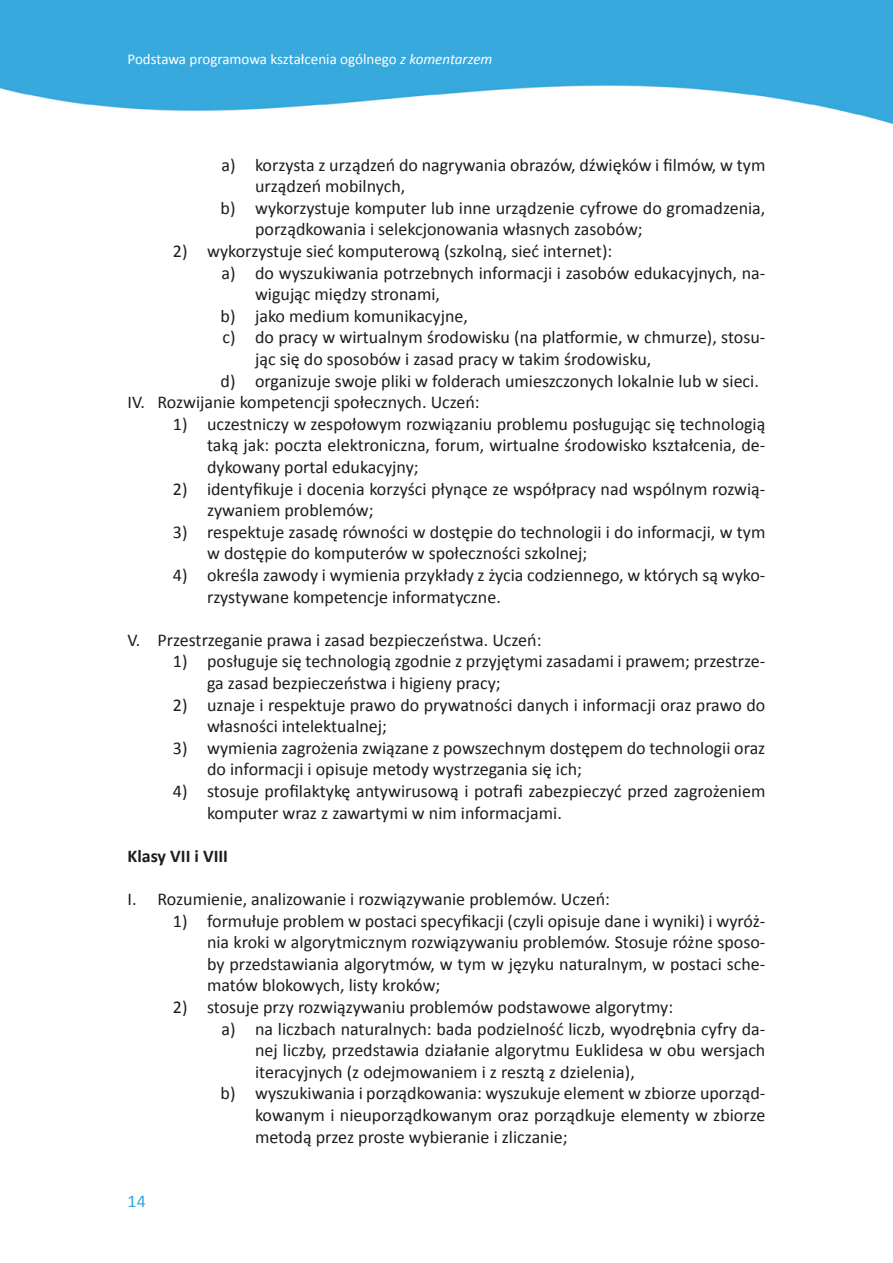
<style>
.page{position:relative;width:893px;height:1263px;background:#fff}
.page>*{position:absolute;margin:0;border:0;box-sizing:border-box;transform-origin:0 0}
.t1{font:18px/21.6px "Calibri";color:#1d1d1b}
.Tekst_podstawowy{font:700 18px "Calibri";color:#1d1d1b}
.t2{font:18px "Calibri";color:#30a8df}
.t3{font:15px "Calibri";color:#fff}
.s1{font-style:italic}
</style>
<div class="page">
<img style="left:0;top:0;width:893px;height:123px">
<p class="t3" style="left:128px;top:50px;width:366px">Podstawa programowa kształcenia ogólnego <span class="s1">z komentarzem</span></p>
<p class="t1" style="left:255px;top:154px;width:512px;text-indent:-34px">a) korzysta z urządzeń do nagrywania obrazów, dźwięków i filmów, w tym urządzeń mobilnych,</p>
<p class="t1" style="left:255px;top:197px;width:512px;text-indent:-34px">b) wykorzystuje komputer lub inne urządzenie cyfrowe do gromadzenia, porządkowania i selekcjonowania własnych zasobów;</p>
<p class="t1" style="left:173px;top:240px;width:441px">2) wykorzystuje sieć komputerową (szkolną, sieć internet):</p>
<p class="t1" style="left:255px;top:262px;width:512px;text-indent:-34px">a) do wyszukiwania potrzebnych informacji i zasobów edukacyjnych, na&shy;wigując między stronami,</p>
<p class="t1" style="left:221px;top:305px;width:249px">b) jako medium komunikacyjne,</p>
<p class="t1" style="left:255px;top:327px;width:512px;text-indent:-33px">c) do pracy w wirtualnym środowisku (na platformie, w chmurze), stosu&shy;jąc się do sposobów i zasad pracy w takim środowisku,</p>
<p class="t1" style="left:221px;top:370px;width:537px">d) organizuje swoje pliki w folderach umieszczonych lokalnie lub w sieci.</p>
<p class="t1" style="left:128px;top:391px;width:354px">IV. Rozwijanie kompetencji społecznych. Uczeń:</p>
<p class="t1" style="left:207px;top:413px;width:560px;text-align:justify;text-indent:-34px">1) uczestniczy w zespołowym rozwiązaniu problemu posługując się technologią taką jak: poczta elektroniczna, forum, wirtualne środowisko kształcenia, de&shy;dykowany portal edukacyjny;</p>
<p class="t1" style="left:207px;top:478px;width:560px;text-indent:-34px">2) identyfikuje i docenia korzyści płynące ze współpracy nad wspólnym rozwią&shy;zywaniem problemów;</p>
<p class="t1" style="left:207px;top:521px;width:560px;text-indent:-34px">3) respektuje zasadę równości w dostępie do technologii i do informacji, w tym w dostępie do komputerów w społeczności szkolnej;</p>
<p class="t1" style="left:207px;top:564px;width:560px;text-indent:-34px">4) określa zawody i wymienia przykłady z życia codziennego, w których są wyko&shy;rzystywane kompetencje informatyczne.</p>
<p class="t1" style="left:128px;top:629px;width:415px">V. Przestrzeganie prawa i zasad bezpieczeństwa. Uczeń:</p>
<p class="t1" style="left:207px;top:651px;width:560px;text-indent:-34px">1) posługuje się technologią zgodnie z przyjętymi zasadami i prawem; przestrze&shy;ga zasad bezpieczeństwa i higieny pracy;</p>
<p class="t1" style="left:207px;top:694px;width:560px;text-indent:-34px">2) uznaje i respektuje prawo do prywatności danych i informacji oraz prawo do własności intelektualnej;</p>
<p class="t1" style="left:207px;top:737px;width:560px;text-indent:-34px">3) wymienia zagrożenia związane z powszechnym dostępem do technologii oraz do informacji i opisuje metody wystrzegania się ich;</p>
<p class="t1" style="left:207px;top:780px;width:560px;text-indent:-34px">4) stosuje profilaktykę antywirusową i potrafi zabezpieczyć przed zagrożeniem komputer wraz z zawartymi w nim informacjami.</p>
<p class="Tekst_podstawowy" style="left:128px;top:844px;width:102px">Klasy VII i VIII</p>
<p class="t1" style="left:128px;top:888px;width:484px">I. Rozumienie, analizowanie i rozwiązywanie problemów. Uczeń:</p>
<p class="t1" style="left:207px;top:910px;width:560px;text-align:justify;text-indent:-34px">1) formułuje problem w postaci specyfikacji (czyli opisuje dane i wyniki) i wyróż&shy;nia kroki w algorytmicznym rozwiązywaniu problemów. Stosuje różne sposo&shy;by przedstawiania algorytmów, w tym w języku naturalnym, w postaci sche&shy;matów blokowych, listy kroków;</p>
<p class="t1" style="left:173px;top:996px;width:502px">2) stosuje przy rozwiązywaniu problemów podstawowe algorytmy:</p>
<p class="t1" style="left:255px;top:1018px;width:512px;text-align:justify;text-indent:-34px">a) na liczbach naturalnych: bada podzielność liczb, wyodrębnia cyfry da&shy;nej liczby, przedstawia działanie algorytmu Euklidesa w obu wersjach iteracyjnych (z odejmowaniem i z resztą z dzielenia),</p>
<p class="t1" style="left:255px;top:1083px;width:512px;text-align:justify;text-indent:-34px">b) wyszukiwania i porządkowania: wyszukuje element w zbiorze uporząd&shy;kowanym i nieuporządkowanym oraz porządkuje elementy w zbiorze metodą przez proste wybieranie i zliczanie;</p>
<p class="t2" style="left:128px;top:1190px;width:20px">14</p>
</div>
